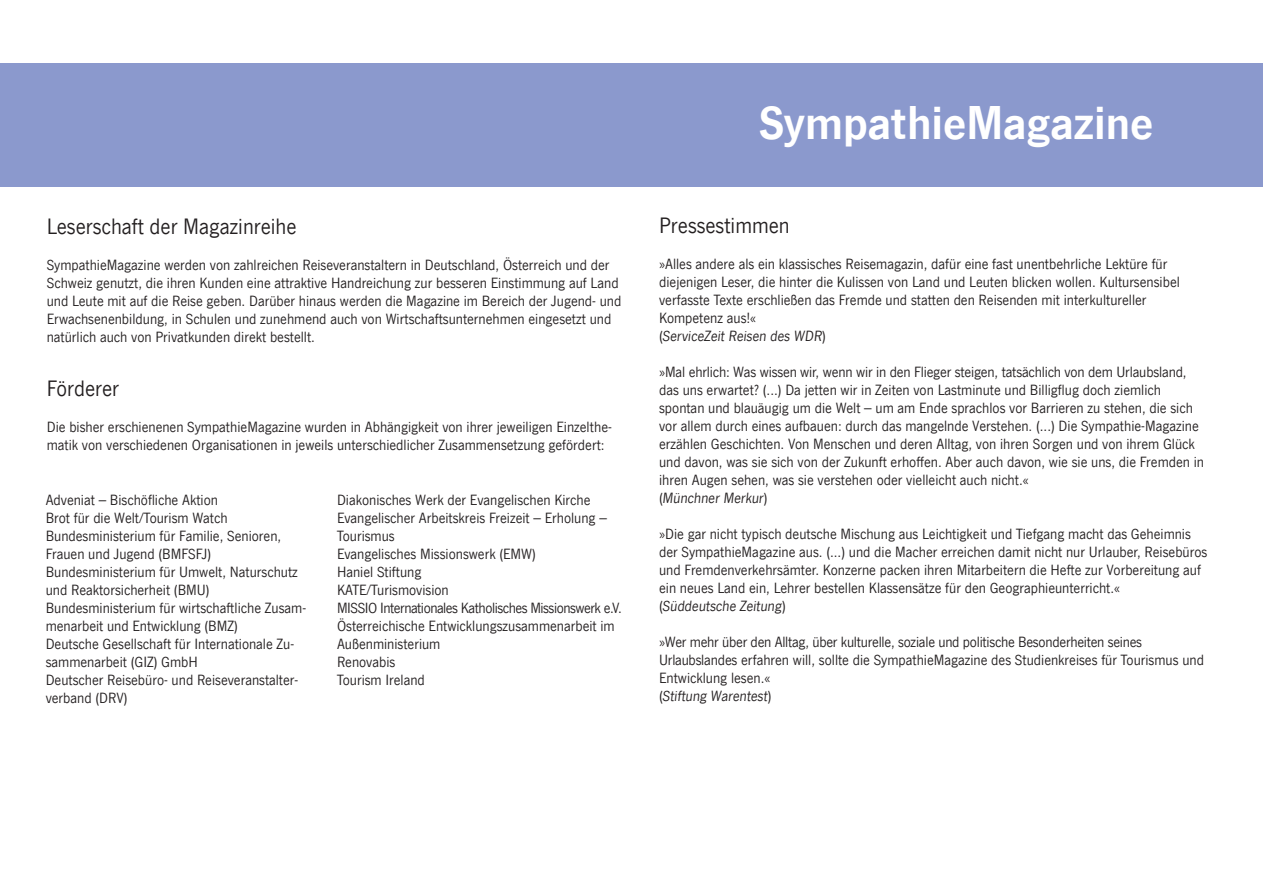
<style>
.page{position:relative;width:1263px;height:893px;background:#fff}
.page>*{position:absolute;margin:0;border:0;box-sizing:border-box;transform-origin:0 0}
.t1{font:700 48px "News Gothic Com";color:#fff}
.t2{font:22.5px "News Gothic Com";color:#231f20}
.t3{font:15px/18px "News Gothic Com";color:#231f20}
.s1{font-style:italic}
</style>
<div class="page">
<div style="left:0;top:64px;width:1263px;height:123px;background:#8b99cd"></div>
<h2 class="t2" style="left:47px;top:214px;width:251px">Leserschaft der Magazinreihe</h2>
<p class="t3" style="left:47px;top:256px;width:576px">SympathieMagazine werden von zahlreichen Reiseveranstaltern in Deutschland, Österreich und der Schweiz genutzt, die ihren Kunden eine attraktive Handreichung zur besseren Einstimmung auf Land und Leute mit auf die Reise geben. Darüber hinaus werden die Magazine im Bereich der Jugend- und Erwachsenenbildung, in Schulen und zunehmend auch von Wirtschaftsunternehmen eingesetzt und natürlich auch von Privatkunden direkt bestellt.</p>
<h2 class="t2" style="left:47px;top:376px;width:74px">Förderer</h2>
<p class="t3" style="left:47px;top:418px;width:566px">Die bisher erschienenen SympathieMagazine wurden in Abhängigkeit von ihrer jeweiligen Einzelthe&shy;matik von verschiedenen Organisationen in jeweils unterschiedlicher Zusammensetzung gefördert:</p>
<p class="t3" style="left:46px;top:491px;width:262px">Adveniat – Bischöfliche Aktion<br>Brot für die Welt/Tourism Watch Bundesministerium für Familie, Senioren, Frauen und Jugend (BMFSFJ)<br>Bundesministerium für Umwelt, Naturschutz und Reaktorsicherheit (BMU)<br>Bundesministerium für wirtschaftliche Zusam&shy;menarbeit und Entwicklung (BMZ)<br>Deutsche Gesellschaft für Internationale Zu&shy;sammenarbeit (GIZ) GmbH<br>Deutscher Reisebüro- und Reiseveranstalter&shy;verband (DRV)</p>
<p class="t3" style="left:337px;top:491px;width:286px">Diakonisches Werk der Evangelischen Kirche<br>Evangelischer Arbeitskreis Freizeit – Erholung –<br>Tourismus<br>Evangelisches Missionswerk (EMW)<br>Haniel Stiftung<br>KATE/Turismovision<br>MISSIO Internationales Katholisches Missionswerk e.V.<br>Österreichische Entwicklungszusammenarbeit im<br>Außenministerium<br>Renovabis<br>Tourism Ireland</p>
<h1 class="t1" style="left:759px;top:96px;width:396px">SympathieMagazine</h1>
<h2 class="t2" style="left:659px;top:214px;width:132px">Pressestimmen</h2>
<p class="t3" style="left:659px;top:255px;width:522px">»Alles andere als ein klassisches Reisemagazin, dafür eine fast unentbehrliche Lektüre für diejenigen Leser, die hinter die Kulissen von Land und Leuten blicken wollen. Kultursensibel verfasste Texte erschließen das Fremde und statten den Reisenden mit interkultureller Kompetenz aus!«<br>(<span class="s1">ServiceZeit Reisen des WDR</span>)</p>
<p class="t3" style="left:659px;top:363px;width:546px">»Mal ehrlich: Was wissen wir, wenn wir in den Flieger steigen, tatsächlich von dem Urlaubsland, das uns erwartet? (...) Da jetten wir in Zeiten von Lastminute und Billigflug doch ziemlich spontan und blauäugig um die Welt – um am Ende sprachlos vor Barrieren zu stehen, die sich vor allem durch eines aufbauen: durch das mangelnde Verstehen. (...) Die Sympathie-Magazine erzählen Geschichten. Von Menschen und deren Alltag, von ihren Sorgen und von ihrem Glück und davon, was sie sich von der Zukunft erhoffen. Aber auch davon, wie sie uns, die Fremden in ihren Augen sehen, was sie verstehen oder vielleicht auch nicht.«<br>(<span class="s1">Münchner Merkur</span>)</p>
<p class="t3" style="left:659px;top:525px;width:550px">»Die gar nicht typisch deutsche Mischung aus Leichtigkeit und Tiefgang macht das Geheimnis der SympathieMagazine aus. (...) und die Macher erreichen damit nicht nur Urlauber, Reisebüros und Fremdenverkehrsämter. Konzerne packen ihren Mitarbeitern die Hefte zur Vorbereitung auf ein neues Land ein, Lehrer bestellen Klassensätze für den Geographieunterricht.«<br>(<span class="s1">Süddeutsche Zeitung</span>)</p>
<p class="t3" style="left:659px;top:633px;width:546px">»Wer mehr über den Alltag, über kulturelle, soziale und politische Besonderheiten seines Urlaubslandes erfahren will, sollte die SympathieMagazine des Studienkreises für Tourismus und Entwicklung lesen.«<br>(<span class="s1">Stiftung Warentest</span>)</p>
</div>
